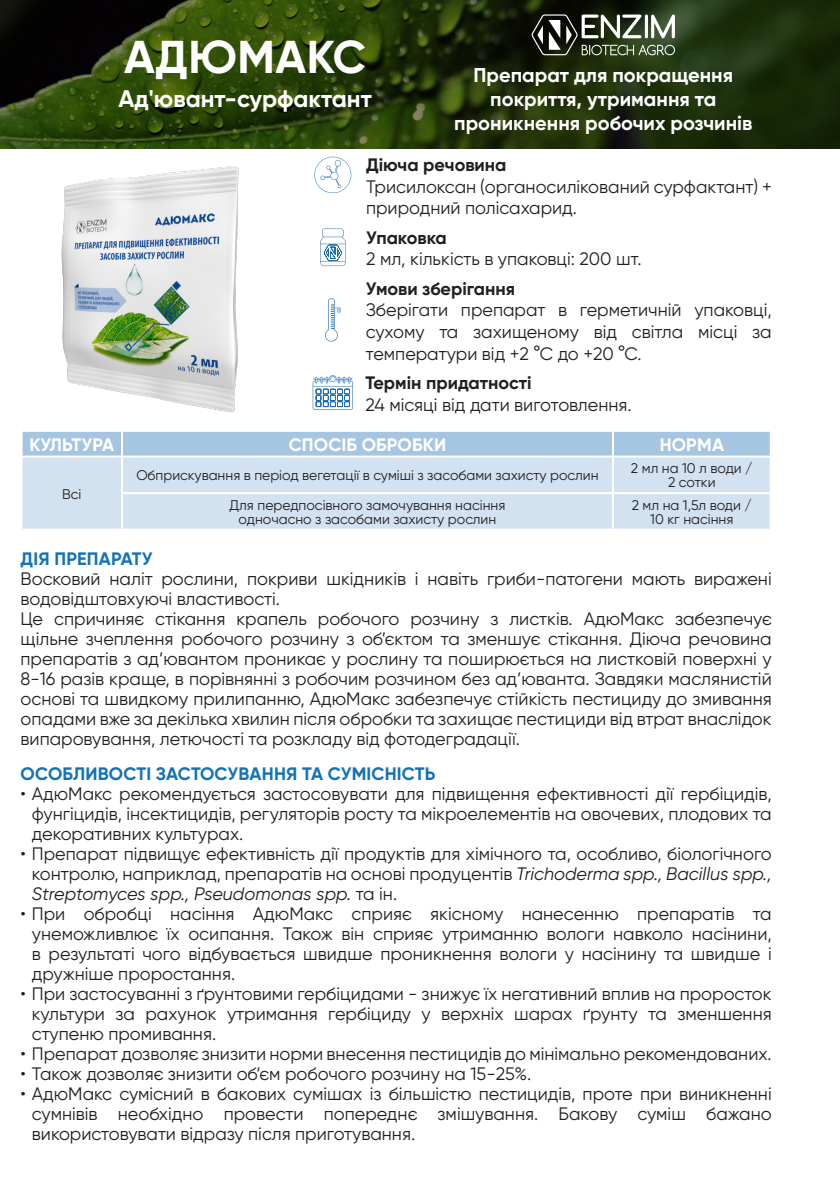
<style>
.page{position:relative;width:840px;height:1191px;background:#fff}
.page>*{position:absolute;margin:0;border:0;box-sizing:border-box;transform-origin:0 0}
.t1{font:700 46px "Gilroy";letter-spacing:.01em;color:#fff}
.t2{font:700 24px "Gilroy";color:#fff}
.t3{font:700 20px/24px "Gilroy";color:#fff;text-align:center}
.t4{font:18px/20px "Gilroy";color:#231f20;text-align:justify}
.t5{font:700 18px "Gilroy";color:#231f20}
.t6{font:700 18px "Gilroy";letter-spacing:.01em;color:#1472b7}
.t7{font:700 18px "Gilroy";letter-spacing:.01em;color:#fff}
.t8{font:700 18px "Gilroy";letter-spacing:-.01em;color:#fff}
.t9{font:14px "Gilroy";color:#231f20}
.s1{font-style:italic}
</style>
<div class="page">
<img style="left:0;top:0;width:839px;height:148px">
<div style="left:23px;top:432px;width:746px;height:23px;background:#a6c5e1"></div>
<div style="left:23px;top:457px;width:746px;height:71px;background:#d2e2f1"></div>
<hr style="left:121px;top:432px;width:2px;height:23px;background:#fff">
<hr style="left:611px;top:432px;width:2px;height:23px;background:#fff">
<hr style="left:121px;top:457px;width:2px;height:35px;background:#fff">
<hr style="left:611px;top:457px;width:2px;height:35px;background:#fff">
<hr style="left:121px;top:492px;width:491px;height:2px;background:#fff">
<hr style="left:121px;top:494px;width:2px;height:34px;background:#fff">
<hr style="left:612px;top:492px;width:159px;height:2px;background:#fff">
<hr style="left:611px;top:494px;width:2px;height:34px;background:#fff">
<svg style="left:531px;top:14px;width:143px;height:41px"></svg>
<svg style="left:314px;top:157px;width:37px;height:36px"></svg>
<svg style="left:320px;top:228px;width:25px;height:38px"></svg>
<svg style="left:325px;top:298px;width:15px;height:44px"></svg>
<svg style="left:312px;top:375px;width:41px;height:35px"></svg>
<img style="left:61px;top:166px;width:178px;height:247px">
<p class="t1" style="left:124px;top:28px;width:243px">АДЮМАКС</p>
<p class="t2" style="left:118px;top:84px;width:255px">Ад'ювант-сурфактант</p>
<p class="t3" style="left:473px;top:63px;width:261px">Препарат для покращення</p>
<p class="t3" style="left:454px;top:87px;width:299px">покриття, утримання та проникнення робочих розчинів</p>
<p class="t5" style="left:366px;top:153px;width:142px">Діюча речовина</p>
<p class="t4" style="left:366px;top:175px;width:407px;line-height:21.6px">Трисилоксан (органосилікований сурфактант) + природний полісахарид.</p>
<p class="t5" style="left:366px;top:226px;width:82px">Упаковка</p>
<p class="t4" style="left:366px;top:249px;width:277px">2 мл, кількість в упаковці: 200 шт.</p>
<p class="t5" style="left:365px;top:277px;width:151px">Умови зберігання</p>
<p class="t4" style="left:365px;top:299px;width:407px;line-height:21.6px">Зберігати препарат в герметичній упаковці, сухому та захищеному від світла місці за температури від +2 °С до +20 °С.</p>
<p class="t5" style="left:365px;top:371px;width:167px">Термін придатності</p>
<p class="t4" style="left:365px;top:394px;width:267px">24 місяці від дати виготовлення.</p>
<p class="t8" style="left:29px;top:433px;width:86px">КУЛЬТУРА</p>
<p class="t7" style="left:289px;top:433px;width:159px">СПОСІБ ОБРОБКИ</p>
<p class="t7" style="left:659px;top:433px;width:66px">НОРМА</p>
<p class="t9" style="left:62px;top:485px;width:21px">Всі</p>
<p class="t9" style="left:630px;top:460px;width:123px">2 мл на 10 л води /</p>
<p class="t9" style="left:667px;top:474px;width:49px">2 сотки</p>
<p class="t9" style="left:136px;top:467px;width:463px">Обприскування в період вегетації в суміші з засобами захисту рослин</p>
<p class="t9" style="left:631px;top:496px;width:122px">2 мл на 1,5л води /</p>
<p class="t9" style="left:650px;top:510px;width:85px">10 кг насіння</p>
<p class="t9" style="left:229px;top:496px;width:277px">Для передпосівного замочування насіння</p>
<p class="t9" style="left:238px;top:510px;width:259px">одночасно з засобами захисту рослин</p>
<p class="t6" style="left:21px;top:548px;width:133px">ДІЯ ПРЕПАРАТУ</p>
<p class="t4" style="left:21px;top:569px;width:752px">Восковий наліт рослини, покриви шкідників і навіть гриби-патогени мають виражені водовідштовхуючі властивості.</p>
<p class="t4" style="left:21px;top:609px;width:752px">Це спричиняє стікання крапель робочого розчину з листків. АдюМакс забезпечує щільне зчеплення робочого розчину з об’єктом та зменшує стікання. Діюча речовина препаратів з ад’ювантом проникає у рослину та поширюється на листковій поверхні у 8-16 разів краще, в порівнянні з робочим розчином без ад’юванта. Завдяки маслянистій основі та швидкому прилипанню, АдюМакс забезпечує стійкість пестициду до змивання опадами вже за декілька хвилин після обробки та захищає пестициди від втрат внаслідок випаровування, летючості та розкладу від фотодеградації.</p>
<p class="t6" style="left:21px;top:762px;width:416px">ОСОБЛИВОСТІ ЗАСТОСУВАННЯ ТА СУМІСНІСТЬ</p>
<p class="t4" style="left:32px;top:783px;width:741px;text-indent:-11px">• АдюМакс рекомендується застосовувати для підвищення ефективності дії гербіцидів, фунгіцидів, інсектицидів, регуляторів росту та мікроелементів на овочевих, плодових та декоративних культурах.</p>
<p class="t4" style="left:32px;top:843px;width:741px;text-indent:-11px">• Препарат підвищує ефективність дії продуктів для хімічного та, особливо, біологічного контролю, наприклад, препаратів на основі продуцентів <span class="s1">Trichoderma spp., Bacillus spp., Streptomyces spp., Pseudomonas spp.</span> та ін.</p>
<p class="t4" style="left:32px;top:903px;width:741px;text-indent:-11px">• При обробці насіння АдюМакс сприяє якісному нанесенню препаратів та унеможливлює їх осипання. Також він сприяє утриманню вологи навколо насінини, в результаті чого відбувається швидше проникнення вологи у насінину та швидше і дружніше проростання.</p>
<p class="t4" style="left:32px;top:983px;width:741px;text-indent:-11px">• При застосуванні з ґрунтовими гербіцидами - знижує їх негативний вплив на проросток культури за рахунок утримання гербіциду у верхніх шарах ґрунту та зменшення ступеню промивання.</p>
<p class="t4" style="left:21px;top:1043px;width:752px">• Препарат дозволяє знизити норми внесення пестицидів до мінімально рекомендованих.</p>
<p class="t4" style="left:21px;top:1063px;width:512px">• Також дозволяє знизити об’єм робочого розчину на 15-25%.</p>
<p class="t4" style="left:32px;top:1083px;width:741px;text-indent:-11px">• АдюМакс сумісний в бакових сумішах із більшістю пестицидів, проте при виникненні сумнівів необхідно провести попереднє змішування. Бакову суміш бажано використовувати відразу після приготування.</p>
</div>
